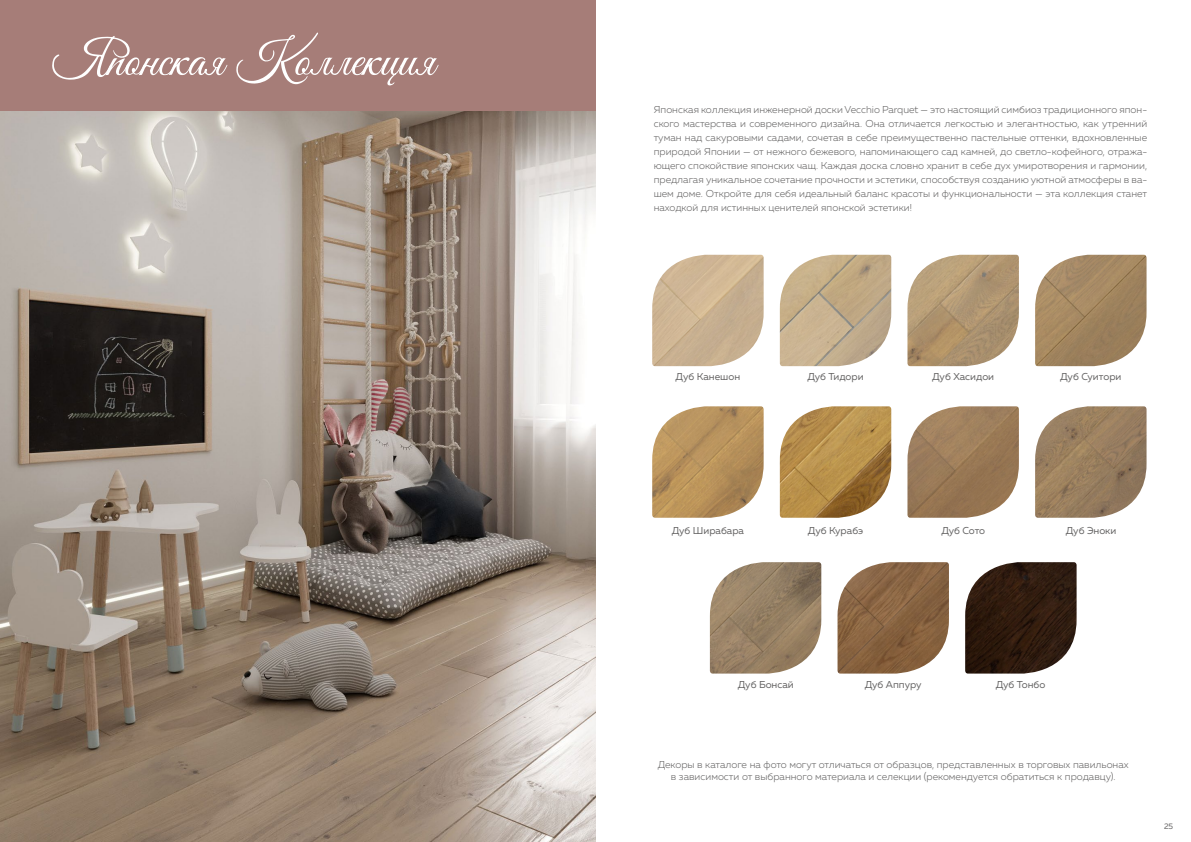
<style>
.page{position:relative;width:1191px;height:842px;background:#fff}
.page>*{position:absolute;margin:0;border:0;box-sizing:border-box;transform-origin:0 0}
.t1{font:50px "Good Vibes Pro";color:#fff}
.t2{font:300 10px/14px "Muller";color:#646363;text-align:center}
.t3{font:10px "Muller";color:#646363}
.t4{font:8px "Muller";color:#646363}
</style>
<div class="page">
<div style="left:0;top:0;width:595px;height:111px;background:#a67d78"></div>
<img style="left:0;top:111px;width:595px;height:731px">
<img style="left:652px;top:255px;width:111px;height:111px">
<img style="left:652px;top:406px;width:111px;height:112px">
<img style="left:907px;top:255px;width:112px;height:111px">
<img style="left:907px;top:406px;width:112px;height:112px">
<img style="left:837px;top:562px;width:112px;height:111px">
<img style="left:1035px;top:255px;width:111px;height:111px">
<img style="left:1035px;top:406px;width:111px;height:112px">
<img style="left:965px;top:562px;width:111px;height:111px">
<img style="left:780px;top:255px;width:111px;height:111px">
<img style="left:780px;top:406px;width:111px;height:112px">
<img style="left:710px;top:562px;width:111px;height:111px">
<h1 class="t1" style="left:51px;top:28px;width:389px">Японская Коллекция</h1>
<p class="t2" style="left:653px;top:102px;width:495px;text-align:justify">Японская коллекция инженерной доски Vecchio Parquet — это настоящий симбиоз традиционного япон&shy;ского мастерства и современного дизайна. Она отличается легкостью и элегантностью, как утренний туман над сакуровыми садами, сочетая в себе преимущественно пастельные оттенки, вдохновленные природой Японии — от нежного бежевого, напоминающего сад камней, до светло-кофейного, отража&shy;ющего спокойствие японских чащ. Каждая доска словно хранит в себе дух умиротворения и гармонии, предлагая уникальное сочетание прочности и эстетики, способствуя созданию уютной атмосферы в ва&shy;шем доме. Откройте для себя идеальный баланс красоты и функциональности — эта коллекция станет находкой для истинных ценителей японской эстетики!</p>
<p class="t3" style="left:675px;top:370px;width:66px">Дуб Канешон</p>
<p class="t3" style="left:1060px;top:370px;width:63px">Дуб Суитори</p>
<p class="t3" style="left:807px;top:370px;width:58px">Дуб Тидори</p>
<p class="t3" style="left:932px;top:370px;width:63px">Дуб Хасидои</p>
<p class="t3" style="left:671px;top:524px;width:74px">Дуб Ширабара</p>
<p class="t3" style="left:941px;top:524px;width:45px">Дуб Сото</p>
<p class="t3" style="left:808px;top:524px;width:57px">Дуб Курабэ</p>
<p class="t3" style="left:1065px;top:524px;width:52px">Дуб Эноки</p>
<p class="t3" style="left:738px;top:679px;width:57px">Дуб Бонсай</p>
<p class="t3" style="left:864px;top:679px;width:58px">Дуб Аппуру</p>
<p class="t3" style="left:995px;top:679px;width:51px">Дуб Тонбо</p>
<p class="t2" style="left:657px;top:758px;width:472px;line-height:12px">Декоры в каталоге на фото могут отличаться от образцов, представленных в торговых павильонах в зависимости от выбранного материала и селекции (рекомендуется обратиться к продавцу).</p>
<p class="t4" style="left:1164px;top:821px;width:11px">25</p>
</div>
